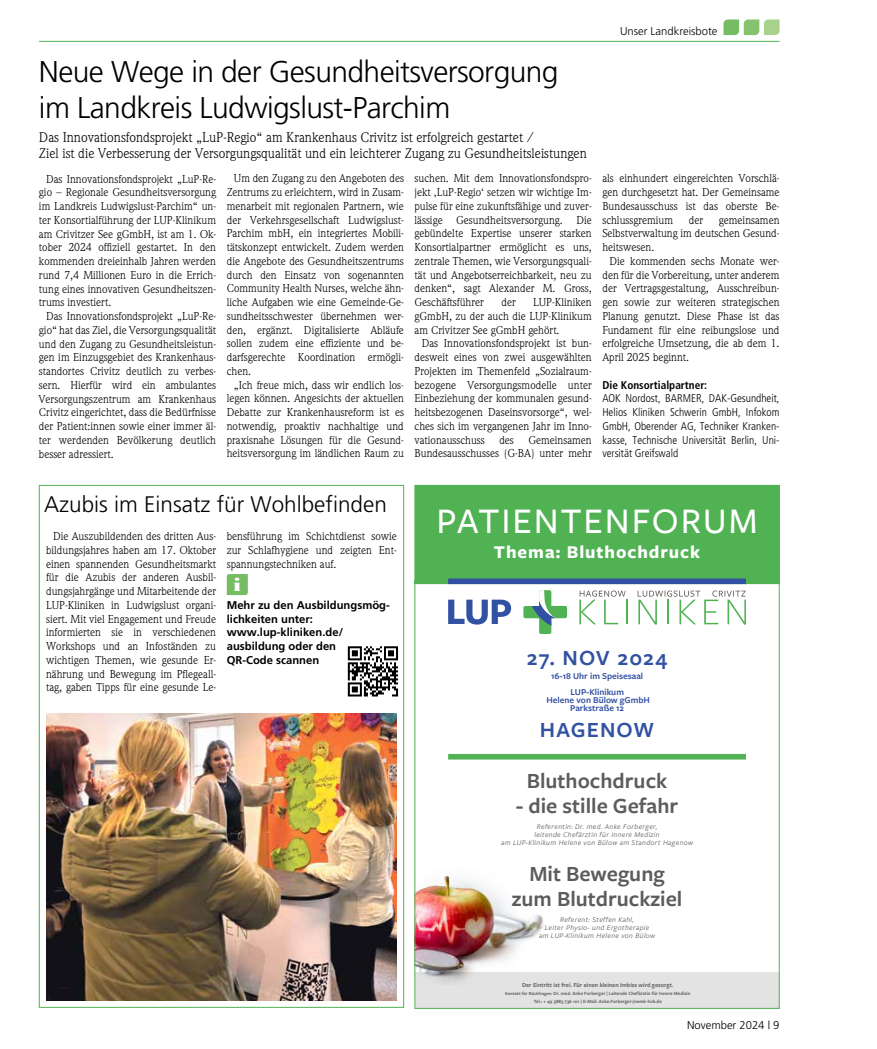
<style>
.page{position:relative;width:877px;height:1049px;background:#fff}
.page>*{position:absolute;margin:0;border:0;box-sizing:border-box;transform-origin:0 0}
.t1{font:500 37.38px "Freight Sans Pro";letter-spacing:.05em;color:#fff}
.t2{font:300 30px/36px "Frutiger";letter-spacing:-.02em;color:#000}
.t3{font:300 22.5px "Frutiger";color:#000}
.t4{font:600 22.38px/24.2px "Freight Sans Pro";color:#5c5c5b;text-align:center}
.t5{font:600 22.38px "Freight Sans Pro";letter-spacing:.05em;color:#3251a2}
.t6{font:600 21.12px "Freight Sans Pro";letter-spacing:.1em;color:#fff}
.t7{font:700 expanded 20px "Bodoni URW";color:#fff}
.t8{font:700 18.62px "Freight Sans Pro";letter-spacing:.05em;color:#fff}
.t9{font:13.75px/16.5px "Weidemann";color:#000}
.t10{font:11.25px/13.8px "Weidemann";color:#000;text-align:justify}
.t11{font:300 condensed 11.25px/13.8px "Frutiger";color:#000;text-align:justify}
.t12{font:700 11.25px/13.8px "Frutiger";color:#000}
.t13{font:300 11.25px "Frutiger";color:#000}
.t14{font:700 condensed 11.25px "Frutiger";color:#000}
.t15{font:600 9.38px/16.1px "Freight Sans Pro";color:#3251a2;text-align:center}
.t16{font:600 9.38px "Freight Sans Pro";color:#fff}
.t17{font:italic 7.5px/8.1px "Freight Sans Pro";letter-spacing:.05em;color:#5c5c5b;text-align:center}
.t18{font:600 6.25px "Freight Sans Pro";color:#5c5c5b}
.t19{font:600 5px/8.1px "Freight Sans Pro";color:#5c5c5b;text-align:center}
.s1{font-size:4.62px}
</style>
<div class="page">
<hr style="left:39px;top:41px;width:741px;height:1px;background:#51b253">
<svg style="left:724px;top:19px;width:56px;height:16px"></svg>
<div style="left:415px;top:972px;width:365px;height:37px;background:#e3e3e3"></div>
<div style="left:417px;top:487px;width:361px;height:97px;background:#51b253"></div>
<div style="left:448px;top:578px;width:298px;height:6px;background:#3251a2"></div>
<div style="left:448px;top:754px;width:298px;height:5px;background:#51b253"></div>
<svg style="left:523px;top:590px;width:44px;height:44px"></svg>
<hr style="left:626px;top:600px;width:2px;height:24px;background:#51b253">
<svg style="left:448px;top:600px;width:63px;height:24px"></svg>
<svg style="left:579px;top:590px;width:47px;height:34px"></svg>
<svg style="left:638px;top:590px;width:108px;height:34px"></svg>
<img style="left:417px;top:875px;width:127px;height:107px">
<svg style="left:227px;top:574px;width:21px;height:21px"></svg>
<img style="left:46px;top:713px;width:351px;height:287px">
<svg style="left:347px;top:646px;width:52px;height:51px"></svg>
<svg style="left:348px;top:646px;width:50px;height:50px"></svg>
<h2 class="t2" style="left:39px;top:54px;width:521px">Neue Wege in der Gesundheitsversorgung im Landkreis Ludwigslust-Parchim</h2>
<p class="t9" style="left:39px;top:128px;width:549px">Das Innovationsfondsprojekt „LuP-Regio“ am Krankenhaus Crivitz ist erfolgreich gestartet /<br>Ziel ist die Verbesserung der Versorgungsqualität und ein leichterer Zugang zu Gesundheitsleistungen</p>
<p class="t10" style="left:39px;top:172px;width:179px;text-indent:7px">Das Innovationsfondsprojekt „LuP-Re&shy;gio – Regionale Gesundheitsversorgung im Landkreis Ludwigslust-Parchim“ un&shy;ter Konsortialführung der LUP-Klinikum am Crivitzer See gGmbH, ist am 1. Ok&shy;tober 2024 offiziell gestartet. In den kommenden dreieinhalb Jahren werden rund 7,4 Millionen Euro in die Errich&shy;tung eines innovativen Gesundheitszen&shy;trums investiert.</p>
<p class="t10" style="left:39px;top:309px;width:179px;text-indent:7px">Das Innovationsfondsprojekt „LuP-Re&shy;gio“ hat das Ziel, die Versorgungsqualität und den Zugang zu Gesundheitsleistun&shy;gen im Einzugsgebiet des Krankenhaus&shy;standortes Crivitz deutlich zu verbes&shy;sern. Hierfür wird ein ambulantes Versorgungszentrum am Krankenhaus Crivitz eingerichtet, dass die Bedürfnisse der Patient:innen sowie einer immer äl&shy;ter werdenden Bevölkerung deutlich besser adressiert.</p>
<p class="t10" style="left:227px;top:172px;width:179px;text-indent:7px">Um den Zugang zu den Angeboten des Zentrums zu erleichtern, wird in Zusam&shy;menarbeit mit regionalen Partnern, wie der Verkehrsgesellschaft Ludwigslust-Parchim mbH, ein integriertes Mobili&shy;tätskonzept entwickelt. Zudem werden die Angebote des Gesundheitszentrums durch den Einsatz von sogenannten Community Health Nurses, welche ähn&shy;liche Aufgaben wie eine Gemeinde-Ge&shy;sundheitsschwester übernehmen wer&shy;den, ergänzt. Digitalisierte Abläufe sollen zudem eine effiziente und be&shy;darfsgerechte Koordination ermögli&shy;chen.</p>
<p class="t10" style="left:227px;top:378px;width:179px;text-indent:7px">„Ich freue mich, dass wir endlich los&shy;legen können. Angesichts der aktuellen Debatte zur Krankenhausreform ist es notwendig, proaktiv nachhaltige und praxisnahe Lösungen für die Gesund&shy;heitsversorgung im ländlichen Raum zu</p>
<p class="t10" style="left:415px;top:172px;width:179px">suchen. Mit dem Innovationsfondspro&shy;jekt ‚LuP-Regio‘ setzen wir wichtige Im&shy;pulse für eine zukunftsfähige und zuver&shy;lässige Gesundheitsversorgung. Die gebündelte Expertise unserer starken Konsortialpartner ermöglicht es uns, zentrale Themen, wie Versorgungsquali&shy;tät und Angebotserreichbarkeit, neu zu denken“, sagt Alexander M. Gross, Geschäftsführer</p>
<p class="t10" style="left:415px;top:295px;width:179px;text-indent:119px">LUP-Kliniken gGmbH, zu der auch die LUP-Klinikum am Crivitzer See gGmbH gehört.</p>
<p class="t10" style="left:415px;top:337px;width:179px;text-indent:7px">Das Innovationsfondsprojekt ist bun&shy;desweit eines von zwei ausgewählten Projekten im Themenfeld „Sozialraum&shy;bezogene Versorgungsmodelle unter Einbeziehung der kommunalen gesund&shy;heitsbezogenen Daseinsvorsorge“, wel&shy;ches sich im vergangenen Jahr im Inno&shy;vationausschuss</p>
<p class="t10" style="left:501px;top:295px;width:16px">der</p>
<p class="t10" style="left:415px;top:433px;width:179px;text-align:right">Gemeinsamen<br>Bundesausschusses (G-BA) unter mehr</p>
<p class="t10" style="left:499px;top:433px;width:16px">des</p>
<p class="t13" style="left:620px;top:25px;width:99px">Unser Landkreisbote</p>
<p class="t10" style="left:602px;top:172px;width:179px">als einhundert eingereichten Vorschlä&shy;gen durchgesetzt hat. Der Gemeinsame Bundesausschuss ist das oberste Be&shy;schlussgremium</p>
<p class="t10" style="left:689px;top:213px;width:16px">der</p>
<p class="t10" style="left:602px;top:213px;width:179px;text-indent:117px">gemeinsamen Selbstverwaltung im deutschen Gesund&shy;heitswesen.</p>
<p class="t10" style="left:602px;top:254px;width:179px;text-indent:7px">Die kommenden sechs Monate wer&shy;den für die Vorbereitung, unter anderem der Vertragsgestaltung, Ausschreibun&shy;gen sowie zur weiteren strategischen Planung genutzt. Diese Phase ist das Fundament für eine reibungslose und erfolgreiche Umsetzung, die ab dem 1.<br>April 2025 beginnt.</p>
<p class="t14" style="left:602px;top:378px;width:106px">Die Konsortialpartner:</p>
<p class="t11" style="left:602px;top:392px;width:179px">AOK Nordost, BARMER, DAK-Gesundheit, Helios Kliniken Schwerin GmbH, Infokom GmbH, Oberender AG, Techniker Kranken&shy;kasse, Technische Universität Berlin, Uni&shy;versität Greifswald</p>
<h3 class="t3" style="left:44px;top:491px;width:344px">Azubis im Einsatz für Wohlbefinden</h3>
<p class="t10" style="left:46px;top:529px;width:172px;text-indent:7px">Die Auszubildenden des dritten Aus&shy;bildungsjahres haben am 17. Oktober einen spannenden Gesundheitsmarkt für die Azubis der anderen Ausbil&shy;dungsjahrgänge und Mitarbeitende der LUP-Kliniken in Ludwigslust organi&shy;siert. Mit viel Engagement und Freude informierten sie in verschiedenen Workshops und an Infoständen zu wichtigen Themen, wie gesunde Er&shy;nährung und Bewegung im Pflegeall&shy;tag, gaben Tipps für eine gesunde Le-</p>
<p class="t10" style="left:227px;top:529px;width:172px">bensführung im Schichtdienst sowie zur Schlafhygiene und zeigten Ent&shy;spannungstechniken auf.</p>
<h3 class="t7" style="left:234px;top:572px;width:9px">i</h3>
<p class="t12" style="left:227px;top:598px;width:165px">Mehr zu den Ausbildungsmög&shy;lichkeiten unter: www.lup-kliniken.de/ ausbildung oder den<br>QR-Code scannen</p>
<h3 class="t6" style="left:533px;top:498px;width:130px">EINLADUNG</h3>
<p class="t16" style="left:536px;top:524px;width:123px">für Patienten und Interessierte</p>
<h1 class="t1" style="left:436px;top:496px;width:323px">PATIENTENFORUM</h1>
<h3 class="t8" style="left:494px;top:539px;width:208px">Thema: Bluthochdruck</h3>
<h3 class="t5" style="left:527px;top:642px;width:142px">27. NOV 2024</h3>
<p class="t15" style="left:551px;top:667px;width:94px">16-18 Uhr im Speisesaal<br>LUP-Klinikum</p>
<p class="t15" style="left:547px;top:696px;width:105px;line-height:8.1px">Helene von Bülow gGmbH<br>Parkstraße 12</p>
<h3 class="t5" style="left:540px;top:714px;width:116px">HAGENOW</h3>
<h3 class="t4" style="left:527px;top:768px;width:142px">Bluthochdruck</h3>
<h3 class="t4" style="left:516px;top:792px;width:164px">- die stille Gefahr</h3>
<p class="t17" style="left:501px;top:822px;width:193px">Referentin: Dr. med. Anke Forberger,<br>leitende Chefärztin für Innere Medizin<br>am LUP-Klinikum Helene von Bülow am Standort Hagenow</p>
<h3 class="t4" style="left:512px;top:861px;width:172px">Mit Bewegung zum Blutdruckziel</h3>
<p class="t17" style="left:539px;top:915px;width:118px">Referent: Steffen Kahl,<br>Leiter Physio- und Ergotherapie<br>am LUP-Klinikum Helene von Bülow</p>
<p class="t18" style="left:522px;top:980px;width:153px">Der Eintritt ist frei. Für einen kleinen Imbiss wird gesorgt.</p>
<p class="t19" style="left:505px;top:989px;width:187px"><span class="s1">Kontakt für Rückfragen:</span> Dr. med. Anke Forberger | Leitende Chefärztin für Innere Medizin<br>Tel.: + 49 3883 736 101 | E-Mail: Anke.Forberger@wmk-hvb.de</p>
<p class="t13" style="left:687px;top:1019px;width:94px">November 2024 | 9</p>
</div>
